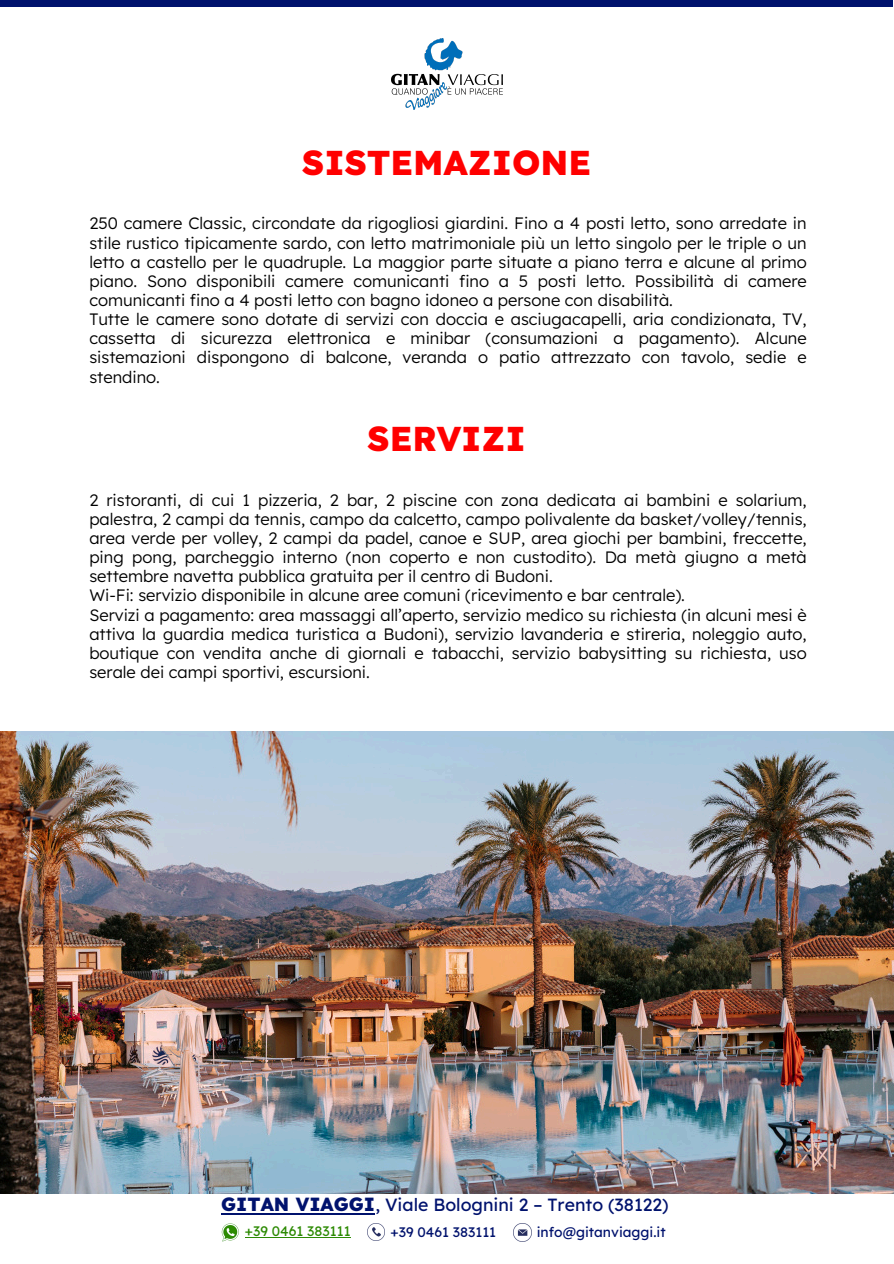
<style>
.page{position:relative;width:894px;height:1264px;background:#fff}
.page>*{position:absolute;margin:0;border:0;box-sizing:border-box;transform-origin:0 0}
.t1{font:800 34.5px "Lexend";color:#f00}
.t2{font:17.7px "Lexend";color:#00126d}
.t3{font:300 16.5px/19.2px "Lexend";color:#000}
.t4{font:13.8px "Lexend";color:#00126d}
.t5{font:13.8px "Lexend";color:#2c8a03}
.s1{font-weight:800;font-size:19.05px}
</style>
<div class="page">
<img style="left:391px;top:38px;width:111px;height:71px">
<div style="left:1px;top:0;width:891px;height:7px;background:#00126d"></div>
<img style="left:221px;top:1223px;width:18px;height:18px">
<hr style="left:245px;top:1236px;width:105px;height:1px;background:#2c8a03">
<img style="left:367px;top:1223px;width:17px;height:17px">
<img style="left:513px;top:1223px;width:18px;height:18px">
<hr style="left:221px;top:1213px;width:154px;height:1px;background:#00126d">
<img style="left:0;top:732px;width:893px;height:461px">
<h3 class="t1" style="left:302px;top:140px;width:290px">SISTEMAZIONE</h3>
<h2 class="t3" style="left:89px;top:214px;width:718px">250 camere Classic, circondate da rigogliosi giardini. Fino a 4 posti letto, sono arredate in stile rustico tipicamente sardo, con letto matrimoniale più un letto singolo per le triple o un letto a castello per le quadruple. La maggior parte situate a piano terra e alcune al primo piano. Sono disponibili camere comunicanti fino a 5 posti letto. Possibilità di camere comunicanti fino a 4 posti letto con bagno idoneo a persone con disabilità.<br>Tutte le camere sono dotate di servizi con doccia e asciugacapelli, aria condizionata, TV, cassetta di sicurezza elettronica e minibar (consumazioni a pagamento). Alcune sistemazioni dispongono di balcone, veranda o patio attrezzato con tavolo, sedie e stendino.</h2>
<p class="t1" style="left:367px;top:416px;width:160px">SERVIZI</p>
<p class="t3" style="left:89px;top:490px;width:718px">2 ristoranti, di cui 1 pizzeria, 2 bar, 2 piscine con zona dedicata ai bambini e solarium, palestra, 2 campi da tennis, campo da calcetto, campo polivalente da basket/volley/tennis, area verde per volley, 2 campi da padel, canoe e SUP, area giochi per bambini, freccette, ping pong, parcheggio interno (non coperto e non custodito). Da metà giugno a metà settembre navetta pubblica gratuita per il centro di Budoni.<br>Wi-Fi: servizio disponibile in alcune aree comuni (ricevimento e bar centrale).<br>Servizi a pagamento: area massaggi all’aperto, servizio medico su richiesta (in alcuni mesi è attiva la guardia medica turistica a Budoni), servizio lavanderia e stireria, noleggio auto, boutique con vendita anche di giornali e tabacchi, servizio babysitting su richiesta, uso serale dei campi sportivi, escursioni.</p>
<h4 class="t2" style="left:221px;top:1193px;width:449px"><span class="s1">GITAN VIAGGI</span>, Viale Bolognini 2 – Trento (38122)</h4>
<p class="t5" style="left:245px;top:1222px;width:107px">+39 0461 383111</p>
<h1 class="t4" style="left:390px;top:1223px;width:107px">+39 0461 383111</h1>
<h4 class="t4" style="left:536px;top:1223px;width:130px">info@gitanviaggi.it</h4>
</div>
